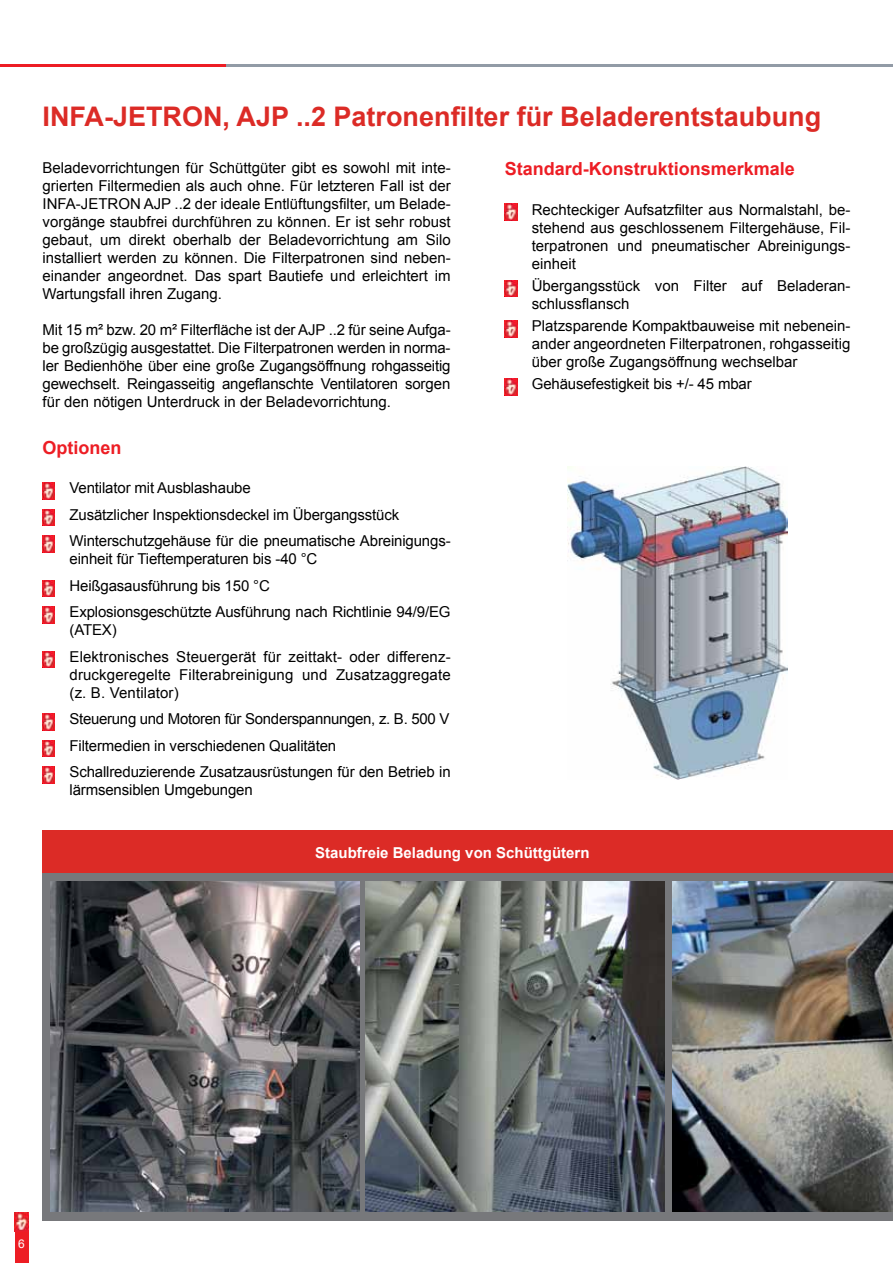
<style>
.page{position:relative;width:893px;height:1263px;background:#fff}
.page>*{position:absolute;margin:0;border:0;box-sizing:border-box;transform-origin:0 0}
.t1{font:700 27px "Arial";color:#dc2b26}
.t2{font:700 18px "Arial";color:#ed1d24}
.t3{font:15px/18px "Arial";letter-spacing:-.01em;color:#000;text-align:justify}
.t4{font:700 15px "Arial";color:#fff}
.t5{font:12px "Arial";color:#fff}
</style>
<div class="page">
<hr style="left:139px;top:65px;width:754px;height:2px;background:#929ba6">
<hr style="left:0;top:65px;width:226px;height:2px;background:#ed1d24">
<div style="left:15px;top:1213px;width:14px;height:50px;background:#ed1d24"></div>
<img style="left:15px;top:1213px;width:14px;height:18px">
<div style="left:43px;top:873px;width:850px;height:347px;background:#77787b"></div>
<div style="left:43px;top:830px;width:850px;height:43px;background:#dc2b26"></div>
<img style="left:366px;top:881px;width:299px;height:331px">
<img style="left:673px;top:881px;width:220px;height:331px">
<img style="left:50px;top:881px;width:309px;height:331px">
<img style="left:567px;top:466px;width:220px;height:313px">
<img style="left:43px;top:482px;width:12px;height:17px">
<img style="left:43px;top:509px;width:12px;height:17px">
<img style="left:43px;top:536px;width:12px;height:16px">
<img style="left:43px;top:580px;width:12px;height:17px">
<img style="left:43px;top:607px;width:12px;height:16px">
<img style="left:43px;top:651px;width:12px;height:17px">
<img style="left:43px;top:714px;width:12px;height:16px">
<img style="left:43px;top:740px;width:12px;height:17px">
<img style="left:43px;top:767px;width:12px;height:16px">
<img style="left:505px;top:204px;width:12px;height:16px">
<img style="left:505px;top:280px;width:12px;height:17px">
<img style="left:505px;top:320px;width:12px;height:17px">
<img style="left:505px;top:379px;width:12px;height:16px">
<h1 class="t1" style="left:43px;top:98px;width:780px">INFA-JETRON, AJP ..2 Patronenfilter für Beladerentstaubung</h1>
<p class="t3" style="left:43px;top:159px;width:410px">Beladevorrichtungen für Schüttgüter gibt es sowohl mit inte&shy;grierten Filtermedien als auch ohne. Für letzteren Fall ist der INFA-JETRON AJP ..2 der ideale Entlüftungsfilter, um Belade&shy;vorgänge staubfrei durchführen zu können. Er ist sehr robust gebaut, um direkt oberhalb der Beladevorrichtung am Silo installiert werden zu können. Die Filterpatronen sind neben&shy;einander angeordnet. Das spart Bautiefe und erleichtert im Wartungsfall ihren Zugang.</p>
<p class="t3" style="left:43px;top:321px;width:410px">Mit 15 m² bzw. 20 m² Filterfläche ist der AJP ..2 für seine Aufga&shy;be großzügig ausgestattet. Die Filterpatronen werden in norma&shy;ler Bedienhöhe über eine große Zugangsöffnung rohgasseitig gewechselt. Reingasseitig angeflanschte Ventilatoren sorgen für den nötigen Unterdruck in der Beladevorrichtung.</p>
<p class="t2" style="left:505px;top:157px;width:292px">Standard-Konstruktionsmerkmale</p>
<p class="t3" style="left:532px;top:201px;width:320px;text-indent:-27px">• Rechteckiger Aufsatzfilter aus Normalstahl, be&shy;stehend aus geschlossenem Filtergehäuse, Fil&shy;terpatronen und pneumatischer Abreinigungs&shy;einheit</p>
<p class="t3" style="left:532px;top:277px;width:320px;text-indent:-27px">• Übergangsstück von Filter auf Beladeran&shy;schlussflansch</p>
<p class="t3" style="left:532px;top:317px;width:320px;text-indent:-27px">• Platzsparende Kompaktbauweise mit nebenein&shy;ander angeordneten Filterpatronen, rohgasseitig über große Zugangsöffnung wechselbar</p>
<p class="t3" style="left:505px;top:375px;width:248px">• Gehäusefestigkeit bis +/- 45 mbar</p>
<p class="t2" style="left:43px;top:435px;width:81px">Optionen</p>
<p class="t3" style="left:43px;top:479px;width:210px">• Ventilator mit Ausblashaube</p>
<p class="t3" style="left:43px;top:506px;width:358px">• Zusätzlicher Inspektionsdeckel im Übergangsstück</p>
<p class="t3" style="left:70px;top:532px;width:383px;text-indent:-27px">• Winterschutzgehäuse für die pneumatische Abreinigungs&shy;einheit für Tieftemperaturen bis -40 °C</p>
<p class="t3" style="left:43px;top:577px;width:229px">• Heißgasausführung bis 150 °C</p>
<p class="t3" style="left:70px;top:603px;width:383px;text-indent:-27px">• Explosionsgeschützte Ausführung nach Richtlinie 94/9/EG (ATEX)</p>
<p class="t3" style="left:70px;top:648px;width:383px;text-indent:-27px">• Elektronisches Steuergerät für zeittakt- oder differenz&shy;druckgeregelte Filterabreinigung und Zusatzaggregate (z. B. Ventilator)</p>
<p class="t3" style="left:43px;top:710px;width:408px">• Steuerung und Motoren für Sonderspannungen, z. B. 500 V</p>
<p class="t3" style="left:43px;top:737px;width:295px">• Filtermedien in verschiedenen Qualitäten</p>
<p class="t3" style="left:70px;top:763px;width:383px;text-indent:-27px">• Schallreduzierende Zusatzausrüstungen für den Betrieb in lärmsensiblen Umgebungen</p>
<p class="t4" style="left:315px;top:843px;width:276px">Staubfreie Beladung von Schüttgütern</p>
<p class="t5" style="left:18px;top:1236px;width:8px">6</p>
</div>
